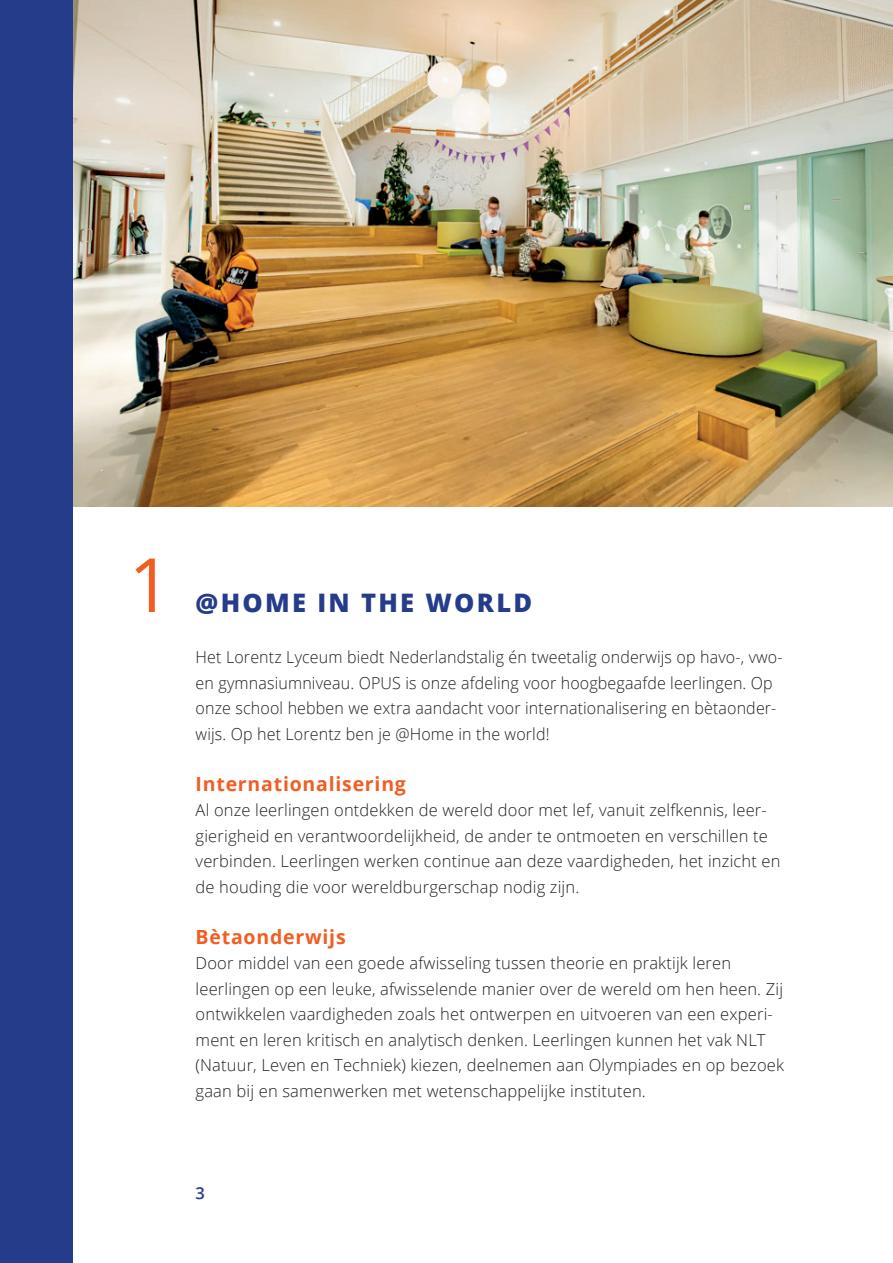
<style>
.page{position:relative;width:893px;height:1263px;background:#fff}
.page>*{position:absolute;margin:0;border:0;box-sizing:border-box;transform-origin:0 0}
.t1{font:75px "Open Sans";color:#f25d21}
.t2{font:800 25.5px "Open Sans";letter-spacing:.09em;color:#253c8a}
.t3{font:700 19.5px "Open Sans";letter-spacing:.04em;color:#f25d21}
.t4{font:300 16.5px/25.5px "Open Sans";letter-spacing:.01em;color:#231f20}
.t5{font:600 16.5px "Open Sans";color:#253c8a}
</style>
<div class="page">
<img style="left:73px;top:0;width:820px;height:506px">
<div style="left:0;top:0;width:73px;height:1263px;background:#253c8a"></div>
<h1 class="t1" style="left:129px;top:533px;width:44px">1</h1>
<h2 class="t2" style="left:196px;top:583px;width:338px">@HOME IN THE WORLD</h2>
<p class="t4" style="left:196px;top:644px;width:588px">Het Lorentz Lyceum biedt Nederlandstalig én tweetalig onderwijs op havo-, vwo&shy;en gymnasiumniveau. OPUS is onze afdeling voor hoogbegaafde leerlingen. Op onze school hebben we extra aandacht voor internationalisering en bètaonder&shy;wijs. Op het Lorentz ben je @Home in the world!</p>
<p class="t3" style="left:196px;top:770px;width:212px">Internationalisering</p>
<p class="t4" style="left:196px;top:797px;width:586px">Al onze leerlingen ontdekken de wereld door met lef, vanuit zelfkennis, leer&shy;gierigheid en verantwoordelijkheid, de ander te ontmoeten en verschillen te verbinden. Leerlingen werken continue aan deze vaardigheden, het inzicht en de houding die voor wereldburgerschap nodig zijn.</p>
<p class="t3" style="left:196px;top:923px;width:152px">Bètaonderwijs</p>
<p class="t4" style="left:196px;top:950px;width:590px">Door middel van een goede afwisseling tussen theorie en praktijk leren leerlingen op een leuke, afwisselende manier over de wereld om hen heen. Zij ontwikkelen vaardigheden zoals het ontwerpen en uitvoeren van een experi&shy;ment en leren kritisch en analytisch denken. Leerlingen kunnen het vak NLT (Natuur, Leven en Techniek) kiezen, deelnemen aan Olympiades en op bezoek gaan bij en samenwerken met wetenschappelijke instituten.</p>
<p class="t5" style="left:196px;top:1181px;width:11px">3</p>
</div>
